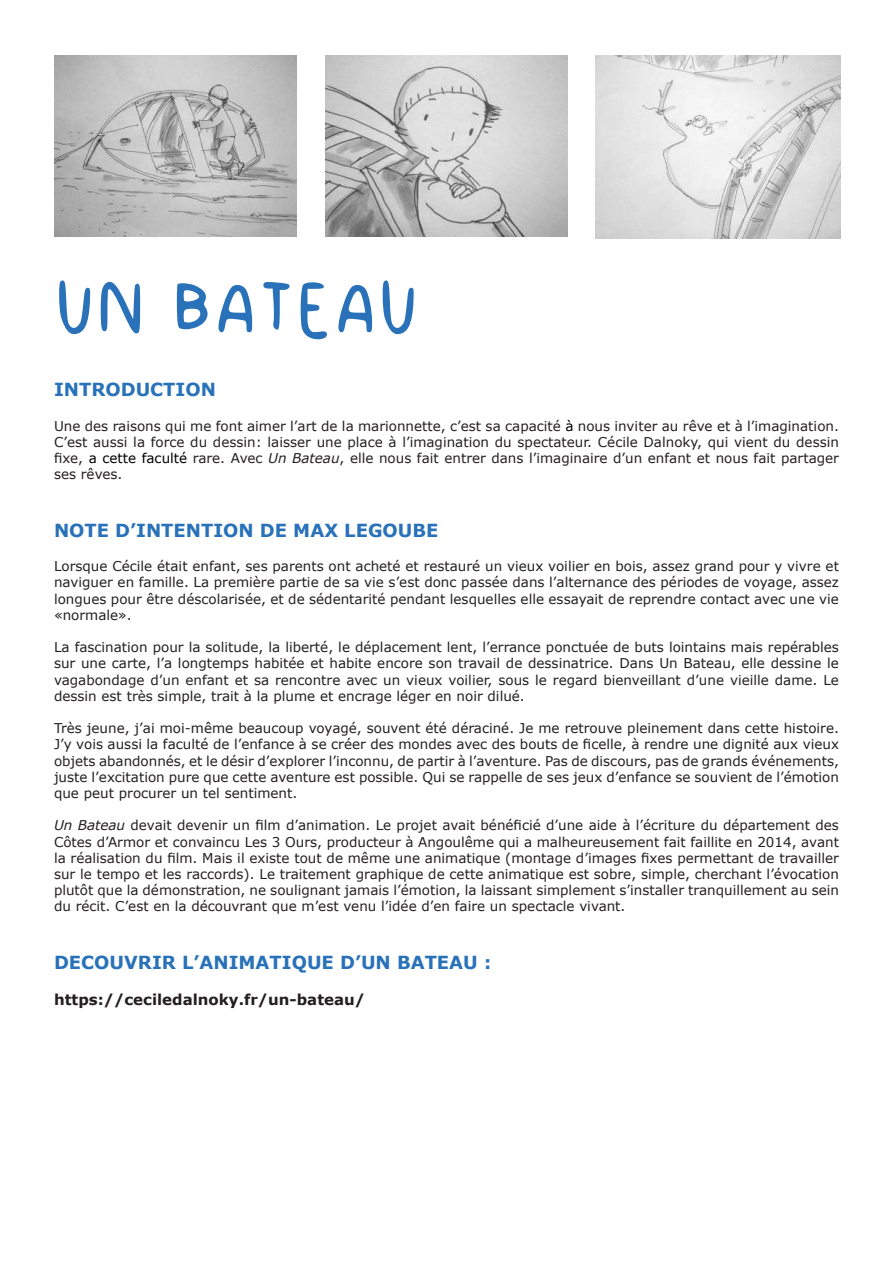
<style>
.page{position:relative;width:893px;height:1263px;background:#fff}
.page>*{position:absolute;margin:0;border:0;box-sizing:border-box;transform-origin:0 0}
.t1{font:105px "Handwriting";color:#2972b9}
.t2{font:700 18px "Verdana";color:#2972b9}
.t3{font:700 15px "Verdana";color:#231f20}
.t4{font:13.5px/16.2px "Verdana";color:#231f20;text-align:justify}
.s1{color:#000001}
.s2{font-style:italic}
</style>
<div class="page">
<img style="left:54px;top:55px;width:242px;height:182px">
<img style="left:325px;top:55px;width:242px;height:182px">
<img style="left:595px;top:55px;width:245px;height:183px">
<h1 class="t1" style="left:54px;top:250px;width:366px">UN BATEAU</h1>
<h2 class="t2" style="left:54px;top:377px;width:163px">INTRODUCTION</h2>
<p class="t4" style="left:54px;top:417px;width:786px">Une des raisons qui me font aimer l’art de la marionnette, c’est sa capacité <span class="s1">à</span> nous inviter au rêve et à l’imagination.<br>C’est aussi la force du dessin: laisser une place à l’imagination du spectateur. Cécile Dalnoky, qui vient du dessin fixe, <span class="s1">a cette faculté</span> rare. Avec <span class="s2">Un Bateau</span>, elle nous fait entrer dans l’imaginaire d’un enfant et nous fait partager ses rêves.</p>
<h2 class="t2" style="left:54px;top:518px;width:386px">NOTE D’INTENTION DE MAX LEGOUBE</h2>
<p class="t4" style="left:54px;top:558px;width:786px">Lorsque Cécile était enfant, ses parents ont acheté et restauré un vieux voilier en bois, assez grand pour y vivre et naviguer en famille. La première partie de sa vie s’est donc passée dans l’alternance des périodes de voyage, assez longues pour être déscolarisée, et de sédentarité pendant lesquelles elle essayait de reprendre contact avec une vie «normale».</p>
<p class="t4" style="left:54px;top:639px;width:786px">La fascination pour la solitude, la liberté, le déplacement lent, l’errance ponctuée de buts lointains mais repérables sur une carte, l’a longtemps habitée et habite encore son travail de dessinatrice. Dans Un Bateau, elle dessine le vagabondage d’un enfant et sa rencontre avec un vieux voilier, sous le regard bienveillant d’une vieille dame. Le dessin est très simple, trait à la plume et encrage léger en noir dilué.</p>
<p class="t4" style="left:54px;top:720px;width:786px">Très jeune, j’ai moi-même beaucoup voyagé, souvent été déraciné. Je me retrouve pleinement dans cette histoire.<br>J’y vois aussi la faculté de l’enfance à se créer des mondes avec des bouts de ficelle, à rendre une dignité aux vieux objets abandonnés, et le désir d’explorer l’inconnu, de partir à l’aventure. Pas de discours, pas de grands événements, juste l’excitation pure que cette aventure est possible. Qui se rappelle de ses jeux d’enfance se souvient de l’émotion que peut procurer un tel sentiment.</p>
<p class="t4" style="left:54px;top:817px;width:786px"><span class="s2">Un Bateau</span> devait devenir un film d’animation. Le projet avait bénéficié d’une aide à l’écriture du département des Côtes d’Armor et convaincu Les 3 Ours, producteur à Angoulême qui a malheureusement fait faillite en 2014, avant la réalisation du film. Mais il existe tout de même une animatique (montage d’images fixes permettant de travailler sur le tempo et les raccords). Le traitement graphique de cette animatique est sobre, simple, cherchant l’évocation plutôt que la démonstration, ne soulignant jamais l’émotion, la laissant simplement s’installer tranquillement au sein du récit. C’est en la découvrant que m’est venu l’idée d’en faire un spectacle vivant.</p>
<h2 class="t2" style="left:54px;top:950px;width:439px">DECOUVRIR L’ANIMATIQUE D’UN BATEAU :</h2>
<p class="t3" style="left:54px;top:989px;width:313px">https://ceciledalnoky.fr/un-bateau/</p>
</div>
